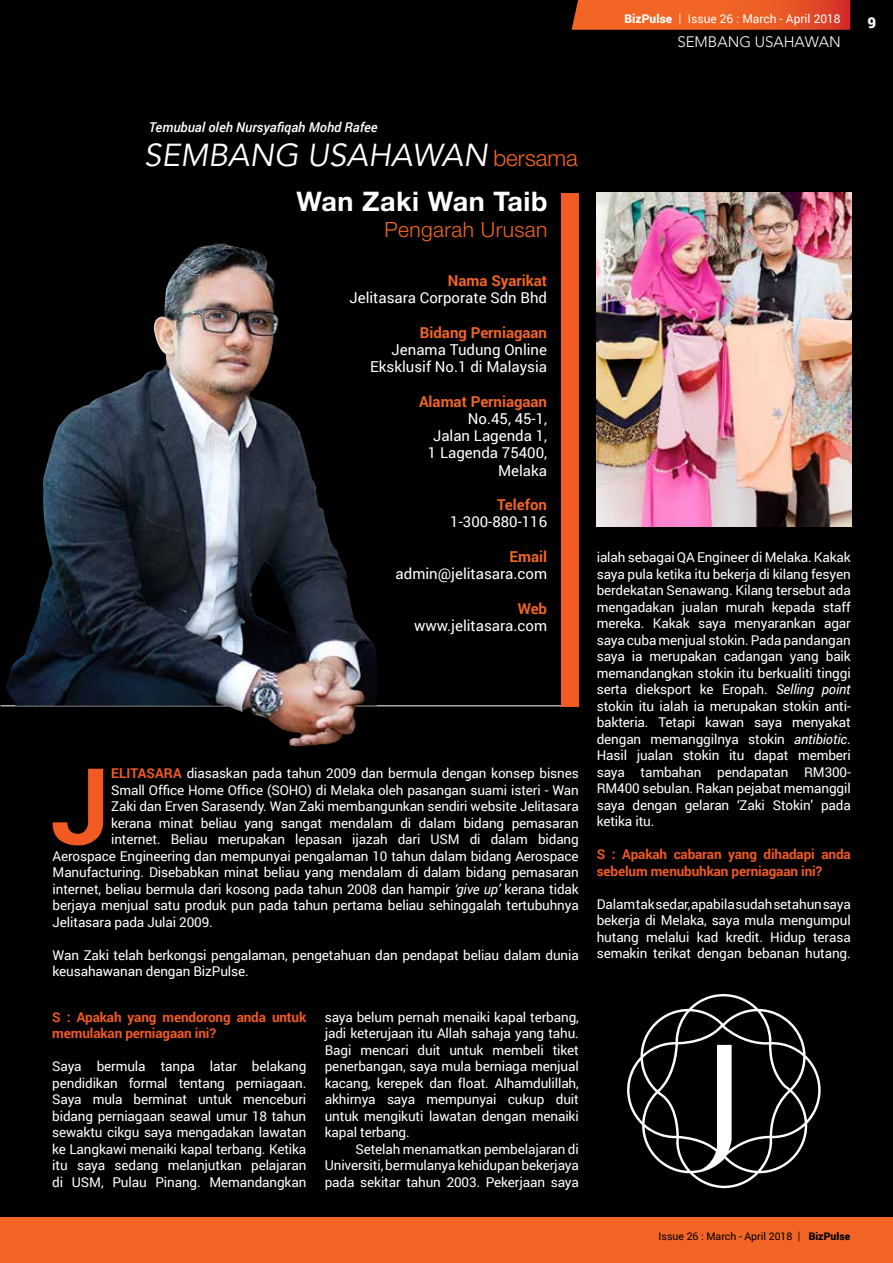
<style>
.page{position:relative;width:893px;height:1263px;background:#000}
.page>*{position:absolute;margin:0;border:0;box-sizing:border-box;transform-origin:0 0}
.t1{font:700 106.35px "Roboto";color:#f15a22}
.t2{font:italic 31.5px "Avenir LT Std";color:#fff}
.t3{font:700 27px "Helvetica Neue LT Std";letter-spacing:.02em;color:#fff}
.t4{font:300 21px "Helvetica Neue LT Std";letter-spacing:.02em;color:#f26524}
.t5{font:15px/17.2px "Roboto";color:#fff;text-align:right}
.t6{font:700 15px "Roboto";color:#f26524}
.t7{font:300 15px "Avenir LT Std";color:#fff}
.t8{font:900 15px "Roboto";color:#fff}
.t9{font:13.5px/16.5px "Roboto";letter-spacing:-.01em;color:#fff;text-align:justify}
.t10{font:700 13.5px/16.5px "Roboto";letter-spacing:-.01em;color:#f15a22}
.t11{font:italic 500 13.5px "Roboto";color:#fff}
.t12{font:12px "Roboto";color:#fff}
.t13{font:10.5px "Roboto";color:#000}
.s1{font-weight:900}
.s2{font-family:"Gotham"}
.s3{font-family:"Helvetica Neue LT Std";font-weight:300;font-style:normal;font-size:22.5px;color:#f26524}
.s4{font-weight:700;color:#f15a22}
.s5{font-style:italic}
</style>
<div class="page">
<div style="left:0;top:1218px;width:893px;height:45px;background:#f26524"></div>
<svg style="left:572px;top:0;width:278px;height:30px"></svg>
<hr style="left:0;top:705px;width:579px;height:1px;background:#fff">
<div style="left:561px;top:193px;width:18px;height:513px;background:#f15a22"></div>
<img style="left:597px;top:193px;width:254px;height:333px">
<svg style="left:627px;top:994px;width:194px;height:194px"></svg>
<img style="left:6px;top:244px;width:371px;height:502px">
<p class="t12" style="left:625px;top:10px;width:218px"><span class="s1">BizPulse</span> <span class="s2">|</span> Issue 26 : March - April 2018</p>
<p class="t8" style="left:868px;top:13px;width:10px">9</p>
<p class="t7" style="left:677px;top:33px;width:165px">SEMBANG USAHAWAN</p>
<p class="t11" style="left:149px;top:117px;width:230px">Temubual oleh Nursyafiqah Mohd Rafee</p>
<h2 class="t2" style="left:144px;top:137px;width:436px">SEMBANG USAHAWAN <span class="s3">bersama</span></h2>
<h3 class="t3" style="left:296px;top:185px;width:253px">Wan Zaki Wan Taib</h3>
<h3 class="t4" style="left:384px;top:216px;width:165px">Pengarah Urusan</h3>
<p class="t6" style="left:448px;top:270px;width:101px">Nama Syarikat</p>
<p class="t5" style="left:349px;top:289px;width:199px">Jelitasara Corporate Sdn Bhd</p>
<p class="t6" style="left:420px;top:322px;width:129px">Bidang Perniagaan</p>
<p class="t5" style="left:370px;top:340px;width:179px">Jenama Tudung Online<br>Eksklusif No.1 di Malaysia</p>
<p class="t6" style="left:419px;top:391px;width:130px">Alamat Perniagaan</p>
<p class="t5" style="left:428px;top:409px;width:121px">No.45, 45-1,<br>Jalan Lagenda 1,<br>1 Lagenda 75400,<br>Melaka</p>
<p class="t6" style="left:497px;top:494px;width:51px">Telefon</p>
<p class="t5" style="left:450px;top:513px;width:98px">1-300-880-116</p>
<p class="t6" style="left:509px;top:546px;width:39px">Email</p>
<p class="t5" style="left:396px;top:565px;width:153px">admin@jelitasara.com</p>
<p class="t6" style="left:518px;top:598px;width:31px">Web</p>
<p class="t5" style="left:414px;top:616px;width:135px">www.jelitasara.com</p>
<h1 class="t1" style="left:49px;top:731px;width:62px">J</h1>
<p class="t9" style="left:111px;top:765px;width:469px"><span class="s4">ELITASARA</span> diasaskan pada tahun 2009 dan bermula dengan konsep bisnes</p>
<p class="t9" style="left:111px;top:781px;width:469px">Small Office Home Office (SOHO) di Melaka oleh pasangan suami isteri - Wan</p>
<p class="t9" style="left:111px;top:798px;width:469px">Zaki dan Erven Sarasendy. Wan Zaki membangunkan sendiri website Jelitasara</p>
<p class="t9" style="left:111px;top:814px;width:469px">kerana minat beliau yang sangat mendalam di dalam bidang pemasaran</p>
<p class="t9" style="left:111px;top:831px;width:469px">internet. Beliau merupakan lepasan ijazah dari USM di dalam bidang</p>
<p class="t9" style="left:53px;top:847px;width:528px">Aerospace Engineering dan mempunyai pengalaman 10 tahun dalam bidang Aerospace</p>
<p class="t9" style="left:53px;top:864px;width:528px">Manufacturing. Disebabkan minat beliau yang mendalam di dalam bidang pemasaran</p>
<p class="t9" style="left:53px;top:880px;width:528px">internet, beliau bermula dari kosong pada tahun 2008 dan hampir <span class="s5">‘give up’</span> kerana tidak</p>
<p class="t9" style="left:53px;top:897px;width:528px">berjaya menjual satu produk pun pada tahun pertama beliau sehinggalah tertubuhnya</p>
<p class="t9" style="left:53px;top:913px;width:162px">Jelitasara pada Julai 2009.</p>
<p class="t9" style="left:53px;top:946px;width:528px">Wan Zaki telah berkongsi pengalaman, pengetahuan dan pendapat beliau dalam dunia keusahawanan dengan BizPulse.</p>
<p class="t10" style="left:52px;top:1008px;width:255px">S : Apakah yang mendorong anda untuk memulakan perniagaan ini?</p>
<p class="t9" style="left:52px;top:1058px;width:256px">Saya bermula tanpa latar belakang pendidikan formal tentang perniagaan.<br>Saya mula berminat untuk menceburi bidang perniagaan seawal umur 18 tahun sewaktu cikgu saya mengadakan lawatan ke Langkawi menaiki kapal terbang. Ketika itu saya sedang melanjutkan pelajaran di USM, Pulau Pinang. Memandangkan</p>
<p class="t9" style="left:325px;top:1008px;width:256px">saya belum pernah menaiki kapal terbang, jadi keterujaan itu Allah sahaja yang tahu.<br>Bagi mencari duit untuk membeli tiket penerbangan, saya mula berniaga menjual kacang, kerepek dan float. Alhamdulillah, akhirnya saya mempunyai cukup duit untuk mengikuti lawatan dengan menaiki kapal terbang.</p>
<p class="t9" style="left:325px;top:1140px;width:256px;text-indent:31px">Setelah menamatkan pembelajaran di Universiti, bermulanya kehidupan bekerjaya pada sekitar tahun 2003. Pekerjaan saya</p>
<p class="t9" style="left:597px;top:549px;width:256px">ialah sebagai QA Engineer di Melaka. Kakak saya pula ketika itu bekerja di kilang fesyen berdekatan Senawang. Kilang tersebut ada mengadakan jualan murah kepada staff mereka. Kakak saya menyarankan agar saya cuba menjual stokin. Pada pandangan saya ia merupakan cadangan yang baik memandangkan stokin itu berkualiti tinggi serta dieksport ke Eropah. <span class="s5">Selling point </span>stokin itu ialah ia merupakan stokin anti&shy;bakteria. Tetapi kawan saya menyakat dengan memanggilnya stokin <span class="s5">antibiotic</span>.<br>Hasil jualan stokin itu dapat memberi saya tambahan pendapatan RM300- RM400 sebulan. Rakan pejabat memanggil saya dengan gelaran ‘Zaki Stokin’ pada ketika itu.</p>
<p class="t10" style="left:597px;top:846px;width:255px">S : Apakah cabaran yang dihadapi anda sebelum menubuhkan perniagaan ini?</p>
<p class="t9" style="left:597px;top:895px;width:256px">Dalam tak sedar, apabila sudah setahun saya bekerja di Melaka, saya mula mengumpul hutang melalui kad kredit. Hidup terasa semakin terikat dengan bebanan hutang.</p>
<p class="t13" style="left:659px;top:1229px;width:193px">Issue 26 : March - April 2018 <span class="s2">|</span> <span class="s1">BizPulse</span></p>
</div>
